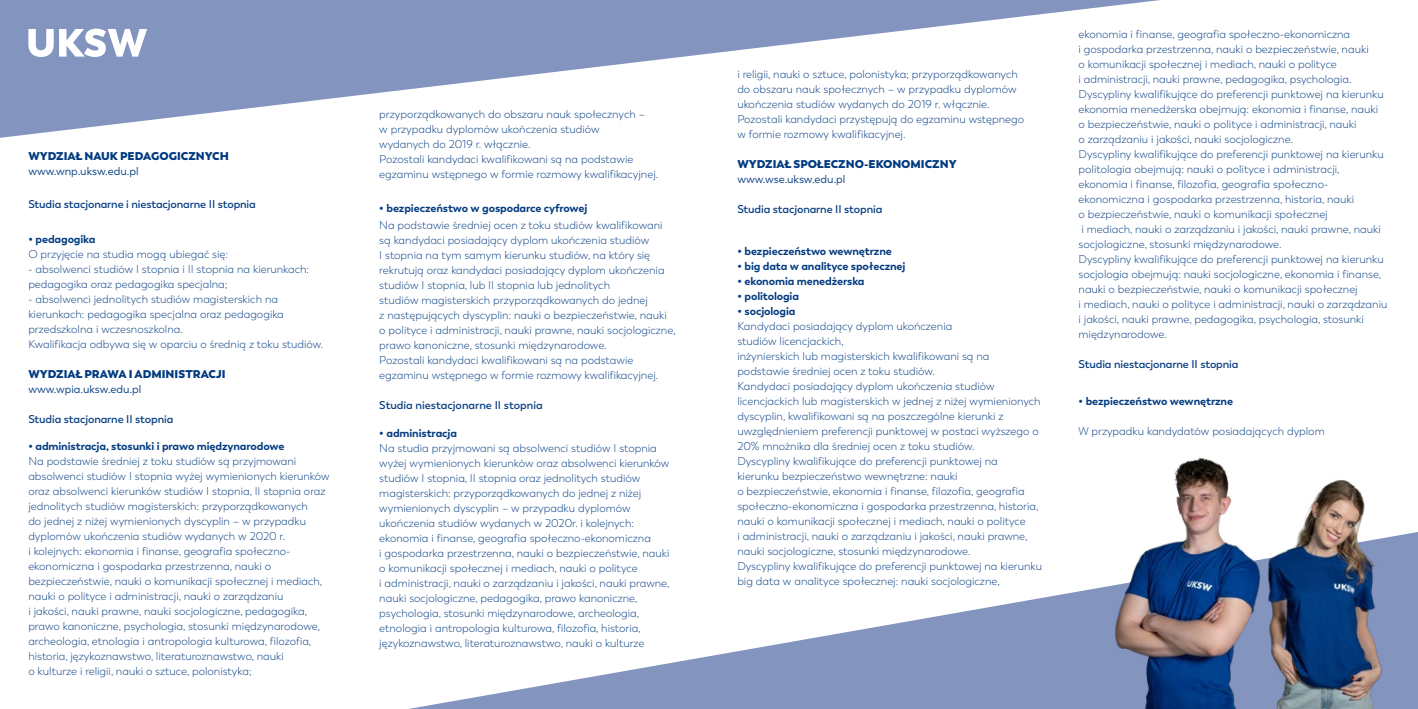
<style>
.page{position:relative;width:1418px;height:709px;background:#fff}
.page>*{position:absolute;margin:0;border:0;box-sizing:border-box;transform-origin:0 0}
.t1{font:300 11.25px/15px "Trenda";color:#003a80}
.t2{font:700 11.25px "Trenda";letter-spacing:-.01em;color:#003a80}
.t3{font:600 11.25px "Trenda";letter-spacing:-.01em;color:#003a80}
.t4{font:800 11.25px "Trenda";color:#003a80}
.t5{font:11.25px "Trenda";color:#003a80}
</style>
<div class="page">
<svg style="left:0;top:0;width:1160px;height:138px"></svg>
<svg style="left:28px;top:29px;width:119px;height:28px"></svg>
<svg style="left:409px;top:588px;width:689px;height:121px"></svg>
<img style="left:1292px;top:480px;width:125px;height:229px">
<img style="left:1098px;top:457px;width:194px;height:252px">
<p class="t4" style="left:28px;top:149px;width:202px">WYDZIAŁ NAUK PEDAGOGICZNYCH</p>
<p class="t5" style="left:28px;top:165px;width:112px">www.wnp.uksw.edu.pl</p>
<p class="t3" style="left:28px;top:197px;width:229px">Studia stacjonarne i niestacjonarne II stopnia</p>
<p class="t2" style="left:28px;top:232px;width:69px">• pedagogika</p>
<p class="t1" style="left:28px;top:246px;width:201px">O przyjęcie na studia mogą ubiegać się:</p>
<p class="t1" style="left:28px;top:261px;width:282px">- absolwenci studiów I stopnia i II stopnia na kierunkach: pedagogika oraz pedagogika specjalna;</p>
<p class="t1" style="left:28px;top:291px;width:296px">- absolwenci jednolitych studiów magisterskich na kierunkach: pedagogika specjalna oraz pedagogika przedszkolna i wczesnoszkolna.<br>Kwalifikacja odbywa się w oparciu o średnią z toku studiów.</p>
<p class="t4" style="left:28px;top:366px;width:199px">WYDZIAŁ PRAWA I ADMINISTRACJI</p>
<p class="t5" style="left:28px;top:382px;width:115px">www.wpia.uksw.edu.pl</p>
<p class="t3" style="left:28px;top:412px;width:146px">Studia stacjonarne II stopnia</p>
<p class="t2" style="left:28px;top:439px;width:258px">• administracja, stosunki i prawo międzynarodowe</p>
<p class="t1" style="left:28px;top:454px;width:303px">Na podstawie średniej z toku studiów są przyjmowani absolwenci studiów I stopnia wyżej wymienionych kierunków oraz absolwenci kierunków studiów I stopnia, II stopnia oraz jednolitych studiów magisterskich: przyporządkowanych<br>do jednej z niżej wymienionych dyscyplin – w przypadku dyplomów ukończenia studiów wydanych w 2020 r.<br>i kolejnych: ekonomia i finanse, geografia społeczno&shy;ekonomiczna i gospodarka przestrzenna, nauki o bezpieczeństwie, nauki o komunikacji społecznej i mediach, nauki o polityce i administracji, nauki o zarządzaniu<br>i jakości, nauki prawne, nauki socjologiczne, pedagogika, prawo kanoniczne, psychologia, stosunki międzynarodowe, archeologia, etnologia i antropologia kulturowa, filozofia, historia, językoznawstwo, literaturoznawstwo, nauki<br>o kulturze i religii, nauki o sztuce, polonistyka;</p>
<p class="t1" style="left:379px;top:107px;width:280px">przyporządkowanych do obszaru nauk społecznych –<br>w przypadku dyplomów ukończenia studiów<br>wydanych do 2019 r. włącznie.<br>Pozostali kandydaci kwalifikowani są na podstawie egzaminu wstępnego w formie rozmowy kwalifikacyjnej.</p>
<p class="t2" style="left:379px;top:201px;width:210px">• bezpieczeństwo w gospodarce cyfrowej</p>
<p class="t1" style="left:379px;top:217px;width:298px">Na podstawie średniej ocen z toku studiów kwalifikowani są kandydaci posiadający dyplom ukończenia studiów<br>I stopnia na tym samym kierunku studiów, na który się rekrutują oraz kandydaci posiadający dyplom ukończenia studiów I stopnia, lub II stopnia lub jednolitych<br>studiów magisterskich przyporządkowanych do jednej<br>z następujących dyscyplin: nauki o bezpieczeństwie, nauki o polityce i administracji, nauki prawne, nauki socjologiczne, prawo kanoniczne, stosunki międzynarodowe.<br>Pozostali kandydaci kwalifikowani są na podstawie egzaminu wstępnego w formie rozmowy kwalifikacyjnej.</p>
<p class="t3" style="left:379px;top:398px;width:165px">Studia niestacjonarne II stopnia</p>
<p class="t2" style="left:379px;top:426px;width:79px">• administracja</p>
<p class="t1" style="left:379px;top:441px;width:292px">Na studia przyjmowani są absolwenci studiów I stopnia wyżej wymienionych kierunków oraz absolwenci kierunków studiów I stopnia, II stopnia oraz jednolitych studiów magisterskich: przyporządkowanych do jednej z niżej wymienionych dyscyplin – w przypadku dyplomów ukończenia studiów wydanych w 2020r. i kolejnych: ekonomia i finanse, geografia społeczno-ekonomiczna<br>i gospodarka przestrzenna, nauki o bezpieczeństwie, nauki o komunikacji społecznej i mediach, nauki o polityce<br>i administracji, nauki o zarządzaniu i jakości, nauki prawne, nauki socjologiczne, pedagogika, prawo kanoniczne, psychologia, stosunki międzynarodowe, archeologia, etnologia i antropologia kulturowa, filozofia, historia, językoznawstwo, literaturoznawstwo, nauki o kulturze</p>
<p class="t1" style="left:737px;top:67px;width:288px">i religii, nauki o sztuce, polonistyka; przyporządkowanych do obszaru nauk społecznych – w przypadku dyplomów ukończenia studiów wydanych do 2019 r. włącznie.<br>Pozostali kandydaci przystępują do egzaminu wstępnego w formie rozmowy kwalifikacyjnej.</p>
<p class="t4" style="left:737px;top:157px;width:221px">WYDZIAŁ SPOŁECZNO-EKONOMICZNY</p>
<p class="t5" style="left:737px;top:173px;width:110px">www.wse.uksw.edu.pl</p>
<p class="t3" style="left:737px;top:203px;width:146px">Studia stacjonarne II stopnia</p>
<p class="t2" style="left:737px;top:244px;width:156px">• bezpieczeństwo wewnętrzne</p>
<p class="t2" style="left:737px;top:259px;width:170px">• big data w analityce społecznej</p>
<p class="t2" style="left:737px;top:274px;width:129px">• ekonomia menedżerska</p>
<p class="t2" style="left:737px;top:289px;width:63px">• politologia</p>
<p class="t2" style="left:737px;top:304px;width:60px">• socjologia</p>
<p class="t1" style="left:737px;top:319px;width:306px">Kandydaci posiadający dyplom ukończenia<br>studiów licencjackich,<br>inżynierskich lub magisterskich kwalifikowani są na podstawie średniej ocen z toku studiów.<br>Kandydaci posiadający dyplom ukończenia studiów licencjackich lub magisterskich w jednej z niżej wymienionych dyscyplin, kwalifikowani są na poszczególne kierunki z uwzględnieniem preferencji punktowej w postaci wyższego o 20% mnożnika dla średniej ocen z toku studiów.<br>Dyscypliny kwalifikujące do preferencji punktowej na kierunku bezpieczeństwo wewnętrzne: nauki<br>o bezpieczeństwie, ekonomia i finanse, filozofia, geografia społeczno-ekonomiczna i gospodarka przestrzenna, historia, nauki o komunikacji społecznej i mediach, nauki o polityce<br>i administracji, nauki o zarządzaniu i jakości, nauki prawne, nauki socjologiczne, stosunki międzynarodowe.<br>Dyscypliny kwalifikujące do preferencji punktowej na kierunku big data w analityce społecznej: nauki socjologiczne,</p>
<p class="t1" style="left:1078px;top:27px;width:310px">ekonomia i finanse, geografia społeczno-ekonomiczna<br>i gospodarka przestrzenna, nauki o bezpieczeństwie, nauki<br>o komunikacji społecznej i mediach, nauki o polityce<br>i administracji, nauki prawne, pedagogika, psychologia.<br>Dyscypliny kwalifikujące do preferencji punktowej na kierunku ekonomia menedżerska obejmują: ekonomia i finanse, nauki<br>o bezpieczeństwie, nauki o polityce i administracji, nauki<br>o zarządzaniu i jakości, nauki socjologiczne.<br>Dyscypliny kwalifikujące do preferencji punktowej na kierunku politologia obejmują: nauki o polityce i administracji, ekonomia i finanse, filozofia, geografia społeczno&shy;ekonomiczna i gospodarka przestrzenna, historia, nauki<br>o bezpieczeństwie, nauki o komunikacji społecznej<br>i mediach, nauki o zarządzaniu i jakości, nauki prawne, nauki socjologiczne, stosunki międzynarodowe.<br>Dyscypliny kwalifikujące do preferencji punktowej na kierunku socjologia obejmują: nauki socjologiczne, ekonomia i finanse, nauki o bezpieczeństwie, nauki o komunikacji społecznej<br>i mediach, nauki o polityce i administracji, nauki o zarządzaniu i jakości, nauki prawne, pedagogika, psychologia, stosunki międzynarodowe.</p>
<p class="t3" style="left:1078px;top:358px;width:161px">Studia niestacjonarne II stopnia</p>
<p class="t2" style="left:1078px;top:394px;width:156px">• bezpieczeństwo wewnętrzne</p>
<p class="t1" style="left:1078px;top:423px;width:248px">W przypadku kandydatów posiadających dyplom</p>
</div>
